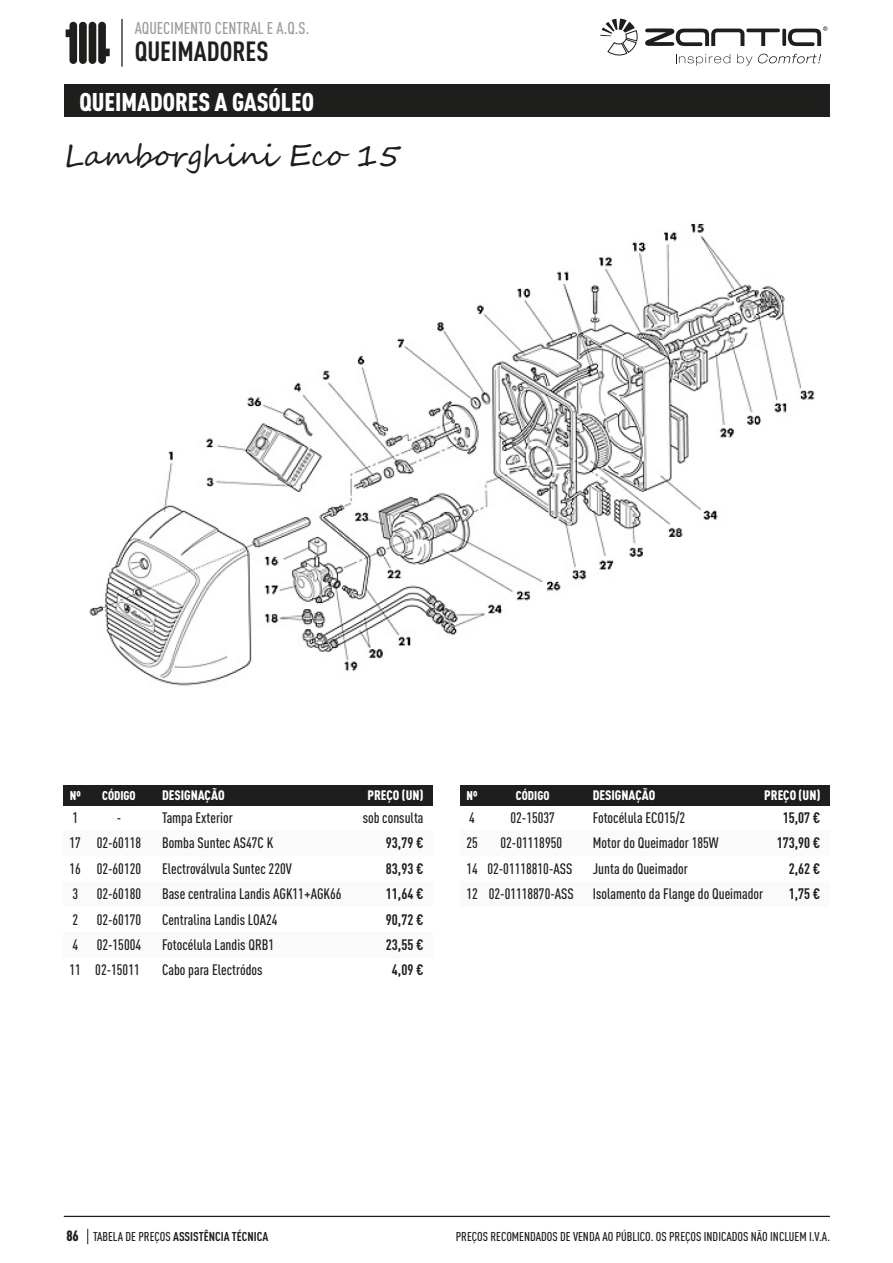
<style>
.page{position:relative;width:893px;height:1263px;background:#fff}
.page>*{position:absolute;margin:0;border:0;box-sizing:border-box;transform-origin:0 0}
.t1{font:30px "Segoe Script";color:#1d1d1b}
.t2{font:700 27.45px "DIN Cond";color:#1e1e1c}
.t3{font:900 25.35px "DIN Cond";color:#fff}
.t4{font:500 16.95px "DIN Cond";color:#9d9d9c}
.t5{font:500 15px "DIN Cond";color:#1e1e1c}
.t6{font:700 15px "DIN Cond";color:#1e1e1c}
.t7{font:900 13.5px "DIN Cond";color:#fff}
.t8{font:500 12.6px "DIN Cond";color:#1e1e1c}
.t9{font:700 12.6px "DIN Cond";color:#1e1e1c}
.t10{font:900 12.6px "DIN Cond";color:#fff}
.s1{font-weight:900;font-size:14.85px}
.s2{font-weight:500}
</style>
<div class="page">
<svg style="left:87px;top:1229px;width:1px;height:15px"></svg>
<svg style="left:676px;top:54px;width:54px;height:12px"></svg>
<svg style="left:737px;top:54px;width:15px;height:11px"></svg>
<svg style="left:758px;top:54px;width:63px;height:9px"></svg>
<svg style="left:788px;top:26px;width:39px;height:20px"></svg>
<svg style="left:782px;top:29px;width:4px;height:17px"></svg>
<hr style="left:746px;top:29px;width:34px;height:3px;background:#1e1e1c;border-radius:2px">
<svg style="left:600px;top:19px;width:37px;height:37px"></svg>
<svg style="left:645px;top:28px;width:99px;height:18px"></svg>
<div style="left:64px;top:85px;width:765px;height:32px;background:#1e1e1c"></div>
<hr style="left:121px;top:19px;width:2px;height:48px;background:#1e1e1c">
<div style="left:79px;top:22px;width:8px;height:42px;background:#1e1e1c;border-radius:4px"></div>
<div style="left:89px;top:22px;width:7px;height:42px;background:#1e1e1c;border-radius:4px"></div>
<div style="left:69px;top:22px;width:8px;height:42px;background:#1e1e1c;border-radius:4px"></div>
<div style="left:98px;top:22px;width:8px;height:42px;background:#1e1e1c;border-radius:4px"></div>
<hr style="left:64px;top:1216px;width:766px;height:1px;background:#1e1e1c">
<img style="left:89px;top:223px;width:726px;height:463px">
<div style="left:64px;top:785px;width:369px;height:20px;background:#1e1e1c"></div>
<div style="left:64px;top:831px;width:369px;height:25px;background:#f6f6f6"></div>
<div style="left:64px;top:881px;width:369px;height:26px;background:#f6f6f6"></div>
<div style="left:64px;top:932px;width:369px;height:26px;background:#f6f6f6"></div>
<div style="left:461px;top:785px;width:369px;height:20px;background:#1e1e1c"></div>
<div style="left:461px;top:831px;width:369px;height:25px;background:#f6f6f6"></div>
<div style="left:461px;top:881px;width:369px;height:26px;background:#f6f6f6"></div>
<p class="t4" style="left:135px;top:18px;width:176px">AQUECIMENTO CENTRAL E A.Q.S.</p>
<h2 class="t2" style="left:135px;top:34px;width:135px">QUEIMADORES</h2>
<h3 class="t3" style="left:79px;top:86px;width:236px">QUEIMADORES A GASÓLEO</h3>
<h1 class="t1" style="left:64px;top:131px;width:338px">Lamborghini Eco 15</h1>
<p class="t10" style="left:70px;top:787px;width:12px">Nº</p>
<p class="t10" style="left:102px;top:787px;width:35px">CÓDIGO</p>
<p class="t7" style="left:162px;top:787px;width:64px">DESIGNAÇÃO</p>
<p class="t7" style="left:367px;top:787px;width:58px">PREÇO (UN)</p>
<p class="t5" style="left:72px;top:809px;width:7px">1</p>
<p class="t5" style="left:117px;top:809px;width:6px">-</p>
<p class="t5" style="left:162px;top:809px;width:72px">Tampa Exterior</p>
<p class="t5" style="left:363px;top:809px;width:62px">sob consulta</p>
<p class="t5" style="left:70px;top:834px;width:73px">17 02-60118</p>
<p class="t5" style="left:162px;top:834px;width:113px">Bomba Suntec AS47C K</p>
<p class="t6" style="left:386px;top:834px;width:39px">93,79 €</p>
<p class="t5" style="left:70px;top:859px;width:73px">16 02-60120</p>
<p class="t5" style="left:162px;top:859px;width:131px">Electroválvula Suntec 220V</p>
<p class="t6" style="left:386px;top:859px;width:39px">83,93 €</p>
<p class="t10" style="left:467px;top:787px;width:12px">Nº</p>
<p class="t10" style="left:516px;top:787px;width:35px">CÓDIGO</p>
<p class="t7" style="left:593px;top:787px;width:64px">DESIGNAÇÃO</p>
<p class="t7" style="left:764px;top:787px;width:58px">PREÇO (UN)</p>
<p class="t5" style="left:469px;top:809px;width:7px">4</p>
<p class="t5" style="left:510px;top:809px;width:46px">02-15037</p>
<p class="t5" style="left:593px;top:809px;width:94px">Fotocélula ECO15/2</p>
<p class="t6" style="left:783px;top:808px;width:39px">15,07 €</p>
<p class="t5" style="left:466px;top:834px;width:13px">25</p>
<p class="t5" style="left:501px;top:834px;width:63px">02-01118950</p>
<p class="t5" style="left:593px;top:834px;width:127px">Motor do Queimador 185W</p>
<p class="t6" style="left:777px;top:834px;width:45px">173,90 €</p>
<p class="t5" style="left:466px;top:859px;width:108px">14 02-01118810-ASS</p>
<p class="t5" style="left:593px;top:859px;width:97px">Junta do Queimador</p>
<p class="t6" style="left:789px;top:859px;width:33px">2,62 €</p>
<p class="t5" style="left:72px;top:885px;width:70px">3 02-60180</p>
<p class="t5" style="left:162px;top:885px;width:181px">Base centralina Landis AGK11+AGK66</p>
<p class="t6" style="left:386px;top:885px;width:39px">11,64 €</p>
<p class="t5" style="left:466px;top:885px;width:109px">12 02-01118870-ASS</p>
<p class="t5" style="left:593px;top:885px;width:172px">Isolamento da Flange do Queimador</p>
<p class="t6" style="left:789px;top:885px;width:33px">1,75 €</p>
<p class="t5" style="left:72px;top:910px;width:70px">2 02-60170</p>
<p class="t5" style="left:162px;top:910px;width:117px">Centralina Landis LOA24</p>
<p class="t6" style="left:386px;top:910px;width:39px">90,72 €</p>
<p class="t5" style="left:72px;top:936px;width:70px">4 02-15004</p>
<p class="t5" style="left:162px;top:936px;width:114px">Fotocélula Landis QRB1</p>
<p class="t6" style="left:386px;top:935px;width:39px">23,55 €</p>
<p class="t5" style="left:70px;top:961px;width:72px">11 02-15011</p>
<p class="t5" style="left:162px;top:961px;width:102px">Cabo para Electródos</p>
<p class="t6" style="left:392px;top:961px;width:33px">4,09 €</p>
<p class="t9" style="left:66px;top:1228px;width:203px"><span class="s1">86</span> <span class="s2">TABELA DE PREÇOS</span> ASSISTÊNCIA TÉCNICA</p>
<p class="t8" style="left:456px;top:1229px;width:376px">PREÇOS RECOMENDADOS DE VENDA AO PÚBLICO. OS PREÇOS INDICADOS NÃO INCLUEM I.V.A.</p>
</div>
